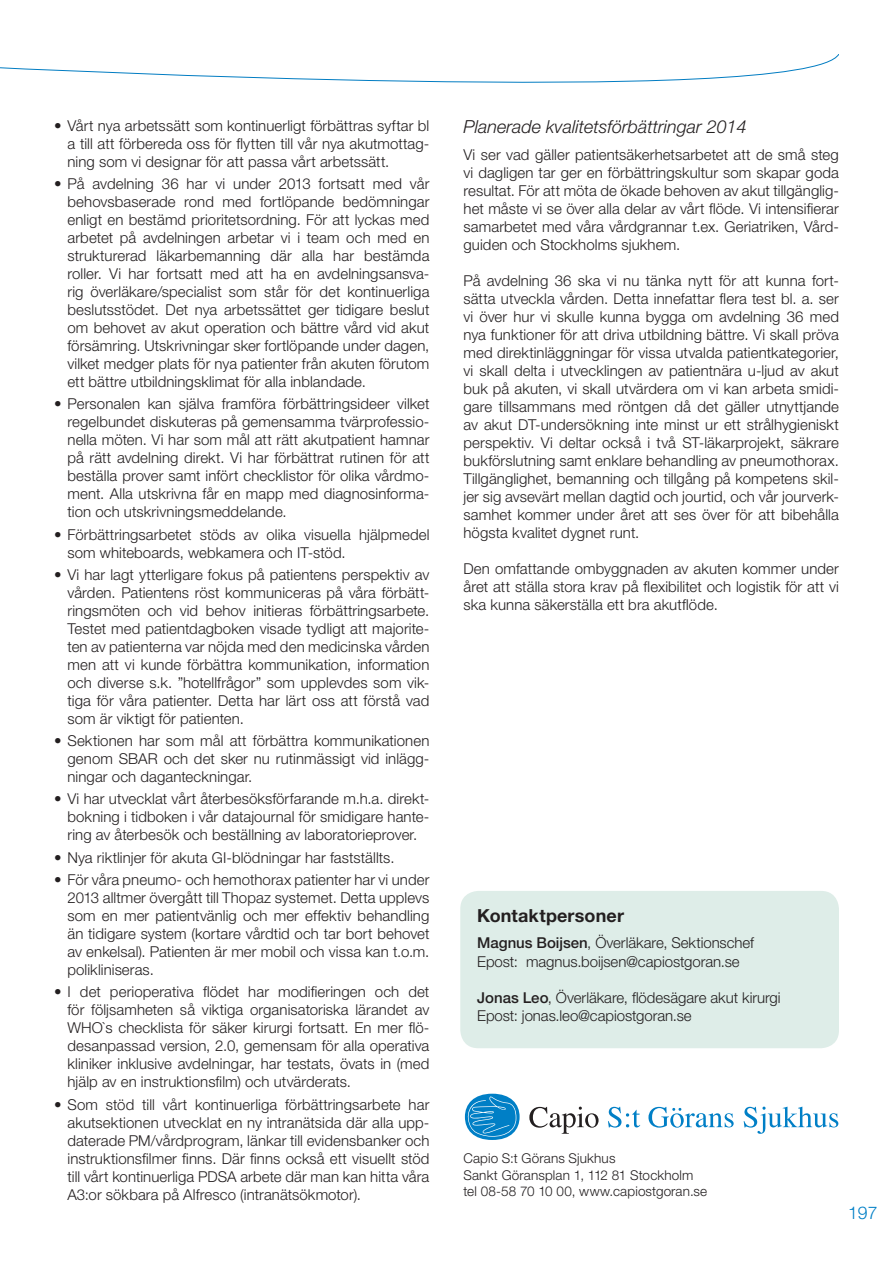
<style>
.page{position:relative;width:893px;height:1263px;background:#fff}
.page>*{position:absolute;margin:0;border:0;box-sizing:border-box;transform-origin:0 0}
.Rubrik_4B{font:italic 300 18px "Helvetica Neue LT";color:#231f20}
.Rubrik_3B{font:700 18px "Helvetica Neue LT";letter-spacing:.005em;color:#231f20}
.Nedre_rubrik_1{font:300 17.55px "Helvetica Neue LT";color:#007fc6}
.Brödtext{font:300 15px/18px "Helvetica Neue LT";letter-spacing:.005em;color:#231f20;text-align:justify}
.Adresstext{font:300 13.5px "Helvetica Neue LT";letter-spacing:.01em;color:#231f20}
.s1{font-weight:500}
</style>
<div class="page">
<svg style="left:0;top:54px;width:839px;height:28px"></svg>
<svg style="left:529px;top:1106px;width:70px;height:28px"></svg>
<svg style="left:608px;top:1107px;width:32px;height:20px"></svg>
<svg style="left:744px;top:1106px;width:94px;height:28px"></svg>
<svg style="left:465px;top:1094px;width:55px;height:46px"></svg>
<svg style="left:465px;top:1096px;width:51px;height:43px;background:#389bd2"></svg>
<svg style="left:648px;top:1107px;width:86px;height:20px"></svg>
<div style="left:460px;top:891px;width:379px;height:157px;background:#deede8;border-radius:18px"></div>
<p class="Brödtext" style="left:68px;top:116px;width:363px;text-indent:-14px">• Vårt nya arbetssätt som kontinuerligt förbättras syftar bl a till att förbereda oss för flytten till vår nya akutmottag&shy;ning som vi designar för att passa vårt arbetssätt.</p>
<p class="Brödtext" style="left:68px;top:174px;width:363px;text-indent:-14px">• På avdelning 36 har vi under 2013 fortsatt med vår behovsbaserade rond med fortlöpande bedömningar enligt en bestämd prioritetsordning. För att lyckas med arbetet på avdelningen arbetar vi i team och med en strukturerad läkarbemanning där alla har bestämda roller. Vi har fortsatt med att ha en avdelningsansva&shy;rig överläkare/specialist som står för det kontinuerliga beslutsstödet. Det nya arbetssättet ger tidigare beslut om behovet av akut operation och bättre vård vid akut försämring. Utskrivningar sker fortlöpande under dagen, vilket medger plats för nya patienter från akuten förutom ett bättre utbildningsklimat för alla inblandade.</p>
<p class="Brödtext" style="left:68px;top:395px;width:363px;text-indent:-14px">• Personalen kan själva framföra förbättringsideer vilket regelbundet diskuteras på gemensamma tvärprofessio&shy;nella möten. Vi har som mål att rätt akutpatient hamnar på rätt avdelning direkt. Vi har förbättrat rutinen för att beställa prover samt infört checklistor för olika vårdmo&shy;ment. Alla utskrivna får en mapp med diagnosinforma&shy;tion och utskrivningsmeddelande.</p>
<p class="Brödtext" style="left:68px;top:525px;width:363px;text-indent:-14px">• Förbättringsarbetet stöds av olika visuella hjälpmedel som whiteboards, webkamera och IT-stöd.</p>
<p class="Brödtext" style="left:68px;top:565px;width:363px;text-indent:-14px">• Vi har lagt ytterligare fokus på patientens perspektiv av vården. Patientens röst kommuniceras på våra förbätt&shy;ringsmöten och vid behov initieras förbättringsarbete.<br>Testet med patientdagboken visade tydligt att majorite&shy;ten av patienterna var nöjda med den medicinska vården men att vi kunde förbättra kommunikation, information och diverse s.k. ”hotellfrågor” som upplevdes som vik&shy;tiga för våra patienter. Detta har lärt oss att förstå vad som är viktigt för patienten.</p>
<p class="Brödtext" style="left:68px;top:731px;width:363px;text-indent:-14px">• Sektionen har som mål att förbättra kommunikationen genom SBAR och det sker nu rutinmässigt vid inlägg&shy;ningar och daganteckningar.</p>
<p class="Brödtext" style="left:68px;top:790px;width:363px;text-indent:-14px">• Vi har utvecklat vårt återbesöksförfarande m.h.a. direkt&shy;bokning i tidboken i vår datajournal för smidigare hante&shy;ring av återbesök och beställning av laboratorieprover.</p>
<p class="Brödtext" style="left:54px;top:848px;width:342px">• Nya riktlinjer för akuta GI-blödningar har fastställts.</p>
<p class="Brödtext" style="left:68px;top:870px;width:363px;text-indent:-14px">• För våra pneumo- och hemothorax patienter har vi under 2013 alltmer övergått till Thopaz systemet. Detta upplevs som en mer patientvänlig och mer effektiv behandling än tidigare system (kortare vårdtid och tar bort behovet av enkelsal). Patienten är mer mobil och vissa kan t.o.m. polikliniseras.</p>
<p class="Brödtext" style="left:68px;top:982px;width:363px;text-indent:-14px">• I det perioperativa flödet har modifieringen och det för följsamheten så viktiga organisatoriska lärandet av WHO`s checklista för säker kirurgi fortsatt. En mer flö&shy;desanpassad version, 2.0, gemensam för alla operativa kliniker inklusive avdelningar, har testats, övats in (med hjälp av en instruktionsfilm) och utvärderats.</p>
<p class="Brödtext" style="left:68px;top:1095px;width:363px;text-indent:-14px">• Som stöd till vårt kontinuerliga förbättringsarbete har akutsektionen utvecklat en ny intranätsida där alla upp&shy;daterade PM/vårdprogram, länkar till evidensbanker och instruktionsfilmer finns. Där finns också ett visuellt stöd till vårt kontinuerliga PDSA arbete där man kan hitta våra A3:or sökbara på Alfresco (intranätsökmotor).</p>
<p class="Rubrik_4B" style="left:463px;top:116px;width:285px">Planerade kvalitetsförbättringar 2014</p>
<p class="Brödtext" style="left:463px;top:145px;width:377px">Vi ser vad gäller patientsäkerhetsarbetet att de små steg vi dagligen tar ger en förbättringskultur som skapar goda resultat. För att möta de ökade behoven av akut tillgänglig&shy;het måste vi se över alla delar av vårt flöde. Vi intensifierar samarbetet med våra vårdgrannar t.ex. Geriatriken, Vård&shy;guiden och Stockholms sjukhem.</p>
<p class="Brödtext" style="left:463px;top:271px;width:377px">På avdelning 36 ska vi nu tänka nytt för att kunna fort&shy;sätta utveckla vården. Detta innefattar flera test bl. a. ser vi över hur vi skulle kunna bygga om avdelning 36 med nya funktioner för att driva utbildning bättre. Vi skall pröva med direktinläggningar för vissa utvalda patientkategorier, vi skall delta i utvecklingen av patientnära u-ljud av akut buk på akuten, vi skall utvärdera om vi kan arbeta smidi&shy;gare tillsammans med röntgen då det gäller utnyttjande av akut DT-undersökning inte minst ur ett strålhygieniskt perspektiv. Vi deltar också i två ST-läkarprojekt, säkrare bukförslutning samt enklare behandling av pneumothorax.</p>
<p class="Brödtext" style="left:463px;top:469px;width:377px">Tillgänglighet, bemanning och tillgång på kompetens skil&shy;jer sig avsevärt mellan dagtid och jourtid, och vår jourverk&shy;samhet kommer under året att ses över för att bibehålla högsta kvalitet dygnet runt.</p>
<p class="Brödtext" style="left:463px;top:559px;width:377px">Den omfattande ombyggnaden av akuten kommer under året att ställa stora krav på flexibilitet och logistik för att vi ska kunna säkerställa ett bra akutflöde.</p>
<p class="Rubrik_3B" style="left:477px;top:904px;width:148px">Kontaktpersoner</p>
<p class="Brödtext" style="left:477px;top:934px;width:278px"><span class="s1">Magnus Boijsen</span>, Överläkare, Sektionschef</p>
<p class="Brödtext" style="left:477px;top:952px;width:264px">Epost: magnus.boijsen@capiostgoran.se</p>
<p class="Brödtext" style="left:477px;top:988px;width:305px"><span class="s1">Jonas Leo</span>, Överläkare, flödesägare akut kirurgi</p>
<p class="Brödtext" style="left:477px;top:1006px;width:216px">Epost: jonas.leo@capiostgoran.se</p>
<p class="Adresstext" style="left:463px;top:1150px;width:154px">Capio S:t Görans Sjukhus</p>
<p class="Adresstext" style="left:463px;top:1166px;width:231px">Sankt Göransplan 1, 112 81 Stockholm</p>
<p class="Adresstext" style="left:463px;top:1183px;width:245px">tel 08-58 70 10 00, www.capiostgoran.se</p>
<p class="Nedre_rubrik_1" style="left:848px;top:1202px;width:31px">197</p>
</div>
